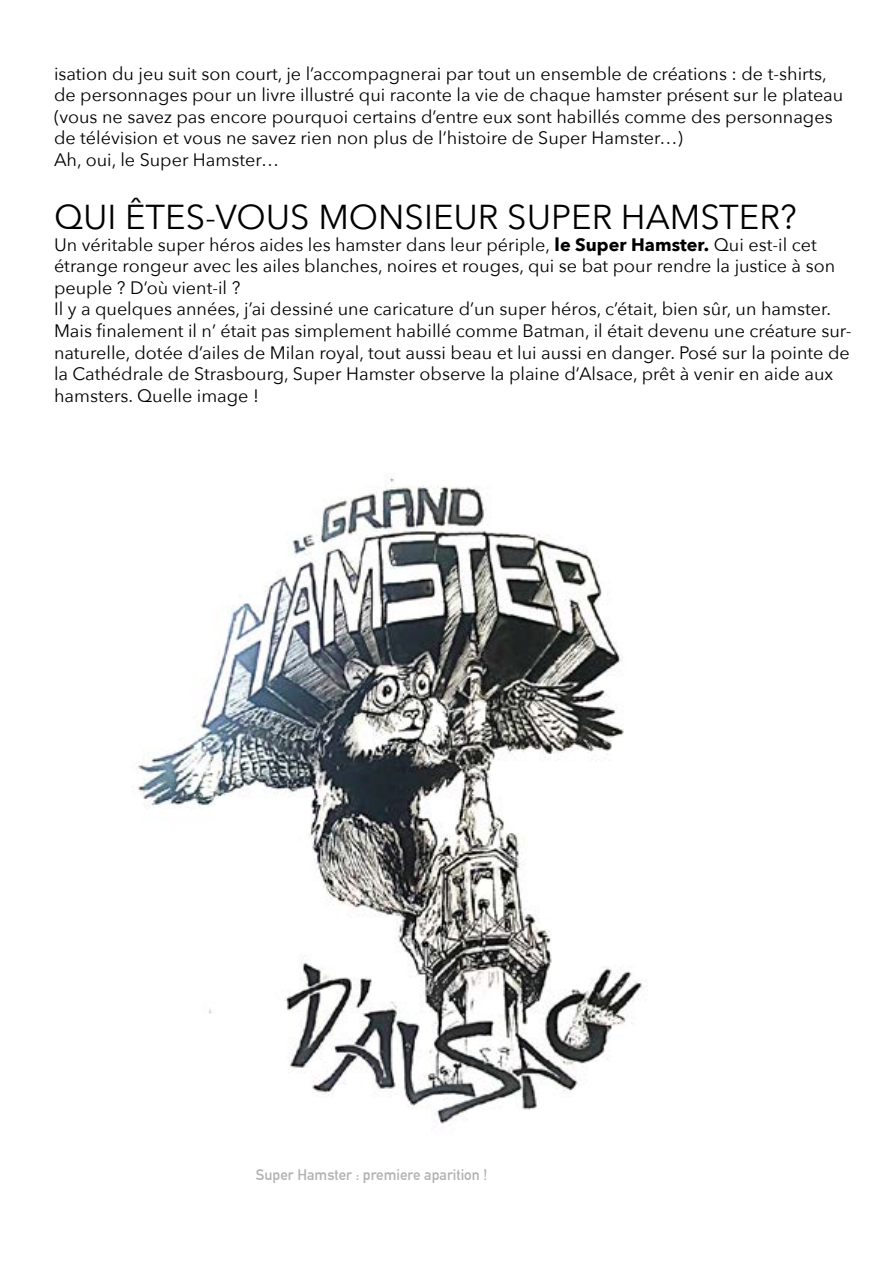
<style>
.page{position:relative;width:893px;height:1263px;background:#fff}
.page>*{position:absolute;margin:0;border:0;box-sizing:border-box;transform-origin:0 0}
.t1{font:34.5px "Avenir Next";color:#000}
.t2{font:18px/21.6px "Avenir Next";color:#000}
.t3{font:700 15px "DIN Alternate";color:#b3b2b2}
.s1{font-weight:700}
</style>
<div class="page">
<img style="left:138px;top:473px;width:504px;height:651px">
<p class="t2" style="left:54px;top:62px;width:791px">isation du jeu suit son court, je l’accompagnerai par tout un ensemble de créations : de t-shirts, de personnages pour un livre illustré qui raconte la vie de chaque hamster présent sur le plateau (vous ne savez pas encore pourquoi certains d’entre eux sont habillés comme des personnages de télévision et vous ne savez rien non plus de l’histoire de Super Hamster…)<br>Ah, oui, le Super Hamster…</p>
<h1 class="t1" style="left:54px;top:188px;width:744px">QUI ÊTES-VOUS MONSIEUR SUPER HAMSTER?</h1>
<p class="t2" style="left:54px;top:233px;width:799px">Un véritable super héros aides les hamster dans leur périple, <span class="s1">le Super Hamster.</span> Qui est-il cet étrange rongeur avec les ailes blanches, noires et rouges, qui se bat pour rendre la justice à son peuple ? D’où vient-il ?<br>Il y a quelques années, j’ai dessiné une caricature d’un super héros, c’était, bien sûr, un hamster.<br>Mais finalement il n’ était pas simplement habillé comme Batman, il était devenu une créature sur&shy;naturelle, dotée d’ailes de Milan royal, tout aussi beau et lui aussi en danger. Posé sur la pointe de la Cathédrale de Strasbourg, Super Hamster observe la plaine d’Alsace, prêt à venir en aide aux hamsters. Quelle image !</p>
<p class="t3" style="left:256px;top:1163px;width:233px">Super Hamster : premiere aparition !</p>
</div>
